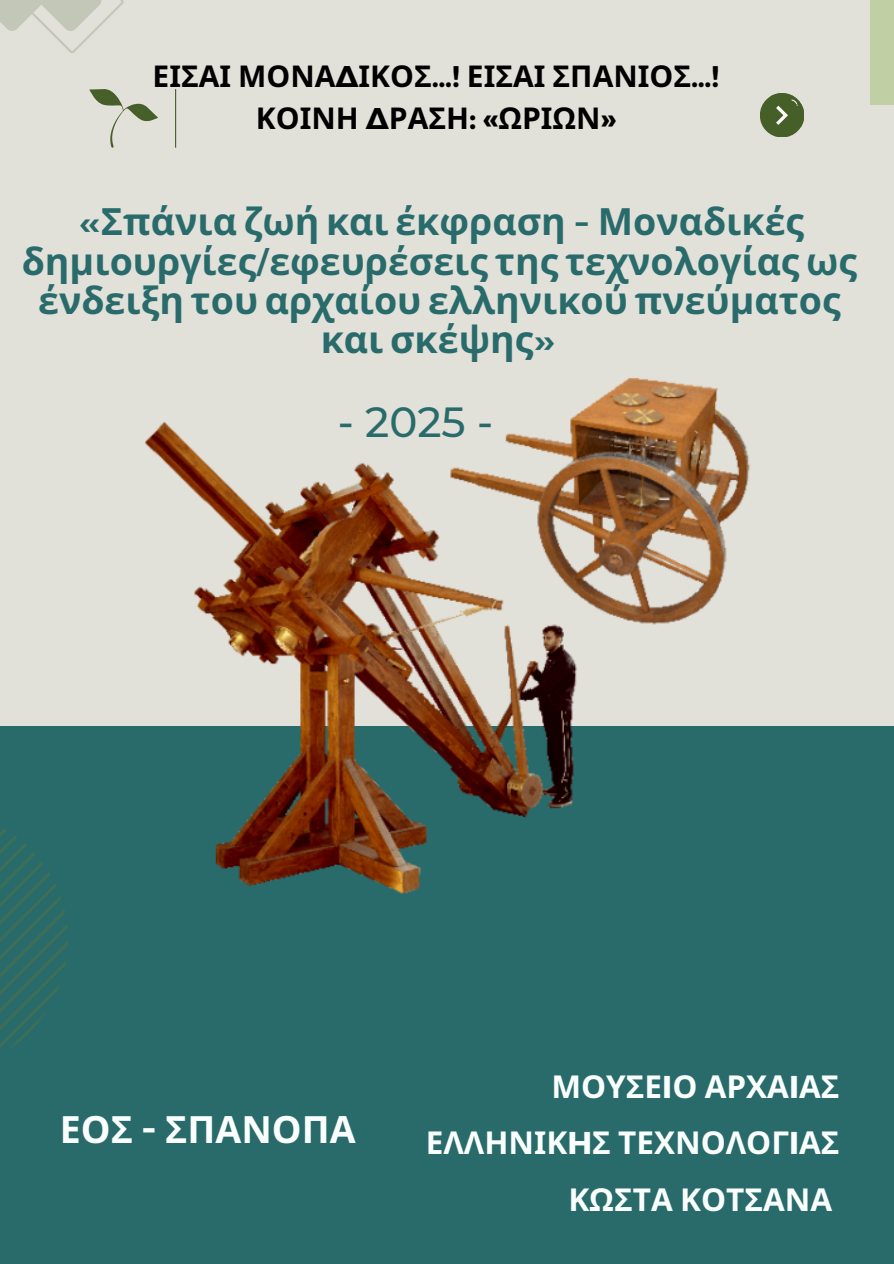
<style>
.page{position:relative;width:894px;height:1264px;background:#fff}
.page>*{position:absolute;margin:0;border:0;box-sizing:border-box;transform-origin:0 0}
.t1{font:500 42px "Montserrat";color:#296b6b}
.t2{font:700 37.5px/39.3px "Noto Sans";color:#296b6b;text-align:center}
.t3{font:700 37.5px "Noto Sans";color:#fafffe}
.t4{font:700 31.5px/56.2px "Noto Sans";color:#fafffe;text-align:right}
.t5{font:700 30px "Noto Sans";color:#000}
.s1{font-family:"Montserrat"}
.s2{font-family:"Aileron";font-weight:900}
.s3{font-family:"Canva Sans"}
</style>
<div class="page">
<div style="left:0;top:0;width:893px;height:1263px;background:#e1e0d9"></div>
<div style="left:0;top:726px;width:893px;height:537px;background:#296b6b"></div>
<svg style="left:89px;top:89px;width:69px;height:59px"></svg>
<hr style="left:175px;top:89px;width:1px;height:59px;background:#465e28">
<div style="left:870px;top:0;width:23px;height:105px;background:#c1cfa5"></div>
<svg style="left:0;top:828px;width:68px;height:220px"></svg>
<div style="left:760px;top:93px;width:43px;height:44px;background:#465e28;border-radius:50%"></div>
<svg style="left:766px;top:93px;width:37px;height:37px"></svg>
<svg style="left:0;top:0;width:123px;height:53px"></svg>
<img style="left:145px;top:378px;width:605px;height:517px">
<p class="t5" style="left:152px;top:55px;width:568px">ΕΙΣΑΙ ΜΟΝΑ<span class="s1">Δ</span>ΙΚΟΣ<span class="s1">…!</span> ΕΙΣΑΙ ΣΠΑΝΙΟΣ<span class="s1">…!</span></p>
<p class="t5" style="left:256px;top:97px;width:361px">ΚΟΙΝΗ <span class="s1">Δ</span>ΡΑΣΗ<span class="s1">: «</span>ΩΡΙΩΝ<span class="s1">»</span></p>
<p class="t2" style="left:22px;top:201px;width:836px"><span class="s2">«</span>Σπάνια ζωή και έκφραση <span class="s2">–</span> Μοναδικές δημιουργίες<span class="s2">/</span>εφευρέσεις της τεχνολογίας ως ένδειξη του αρχαίου ελληνικού πνεύματος και σκέψης<span class="s2">»</span></p>
<p class="t1" style="left:338px;top:397px;width:157px">- 2025 -</p>
<p class="t3" style="left:60px;top:1102px;width:297px">ΕΟΣ <span class="s3">-</span> ΣΠΑΝΟΠΑ</p>
<p class="t4" style="left:425px;top:1057px;width:415px">ΜΟΥΣΕ<span class="s1">I</span>Ο ΑΡΧΑ<span class="s1">I</span>ΑΣ<br>ΕΛΛΗΝΙΚ<span class="s1">H</span>Σ ΤΕΧΝΟΛΟΓ<span class="s1">I</span>ΑΣ<br>ΚΩΣΤΑ ΚΟΤΣΑΝΑ</p>
</div>
